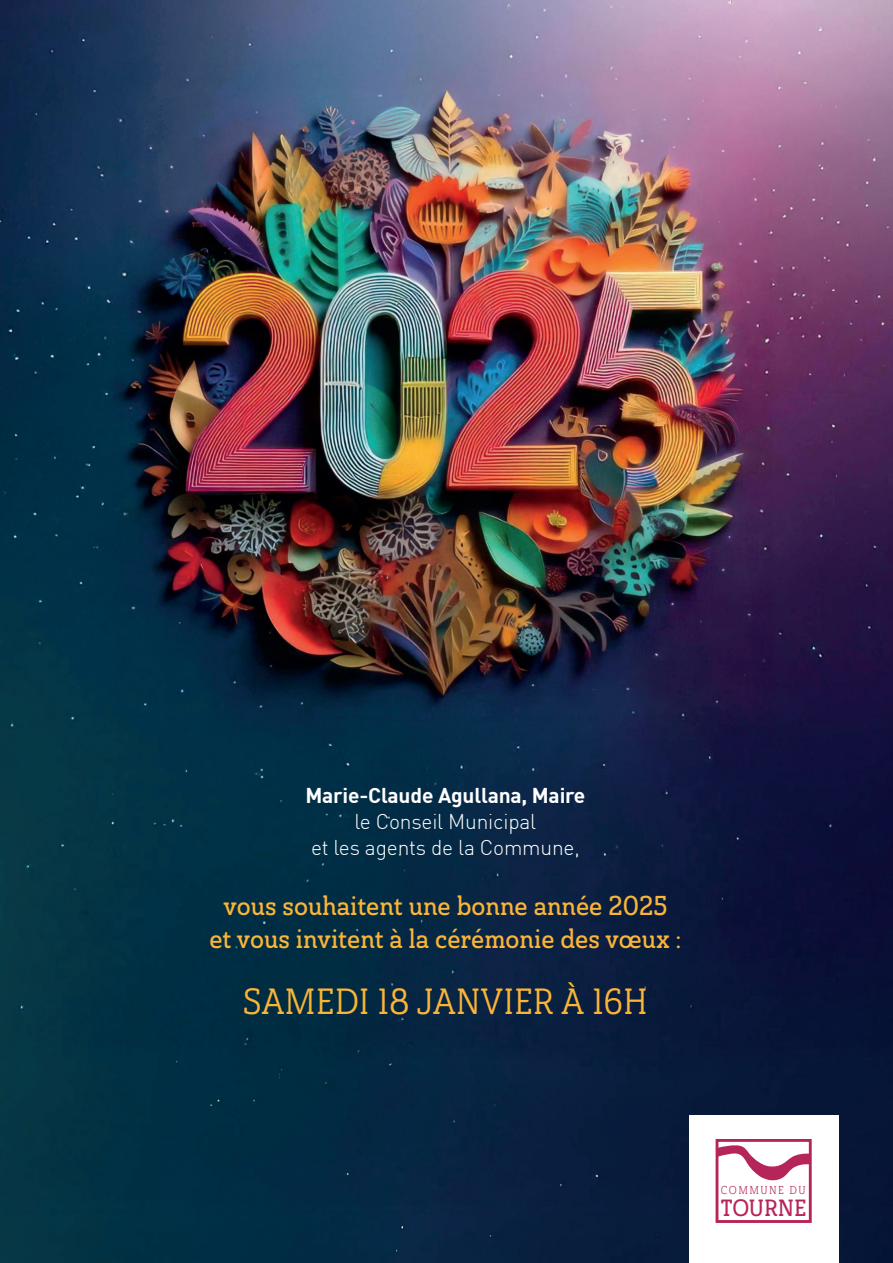
<style>
.page{position:relative;width:893px;height:1263px;background:#fff}
.page>*{position:absolute;margin:0;border:0;box-sizing:border-box;transform-origin:0 0}
.t1{font:36px "Ainslie Slab Con Reg";color:#fbb536}
.t2{font:27px/33px "Ainslie Slab Con Med";color:#fbb536;text-align:center}
.t3{font:23.25px "Ainslie Slab Con Med";color:#b62559}
.t4{font:300 21px/26.2px "DIN";letter-spacing:-.01em;color:#fff;text-align:center}
.t5{font:700 21px "DIN";letter-spacing:-.01em;color:#fff}
.t6{font:11.25px "Ainslie Slab Con Boo";letter-spacing:.13em;color:#b62559}
</style>
<div class="page">
<img style="left:0;top:0;width:893px;height:1263px">
<div style="left:690px;top:1115px;width:149px;height:148px;background:#fff"></div>
<svg style="left:720px;top:1145px;width:88px;height:35px"></svg>
<div style="left:716px;top:1139px;width:96px;height:84px;border:3px solid #b62559"></div>
<p class="t5" style="left:305px;top:781px;width:281px">Marie-Claude Agullana, Maire</p>
<p class="t4" style="left:311px;top:808px;width:270px">le Conseil Municipal<br>et les agents de la Commune,</p>
<p class="t2" style="left:209px;top:889px;width:474px">vous souhaitent une bonne année 2025 et vous invitent à la cérémonie des vœux :</p>
<h1 class="t1" style="left:243px;top:979px;width:406px">SAMEDI 18 JANVIER À 16H</h1>
<p class="t6" style="left:721px;top:1183px;width:86px">COMMUNE DU</p>
<p class="t3" style="left:721px;top:1193px;width:87px">TOURNE</p>
</div>
